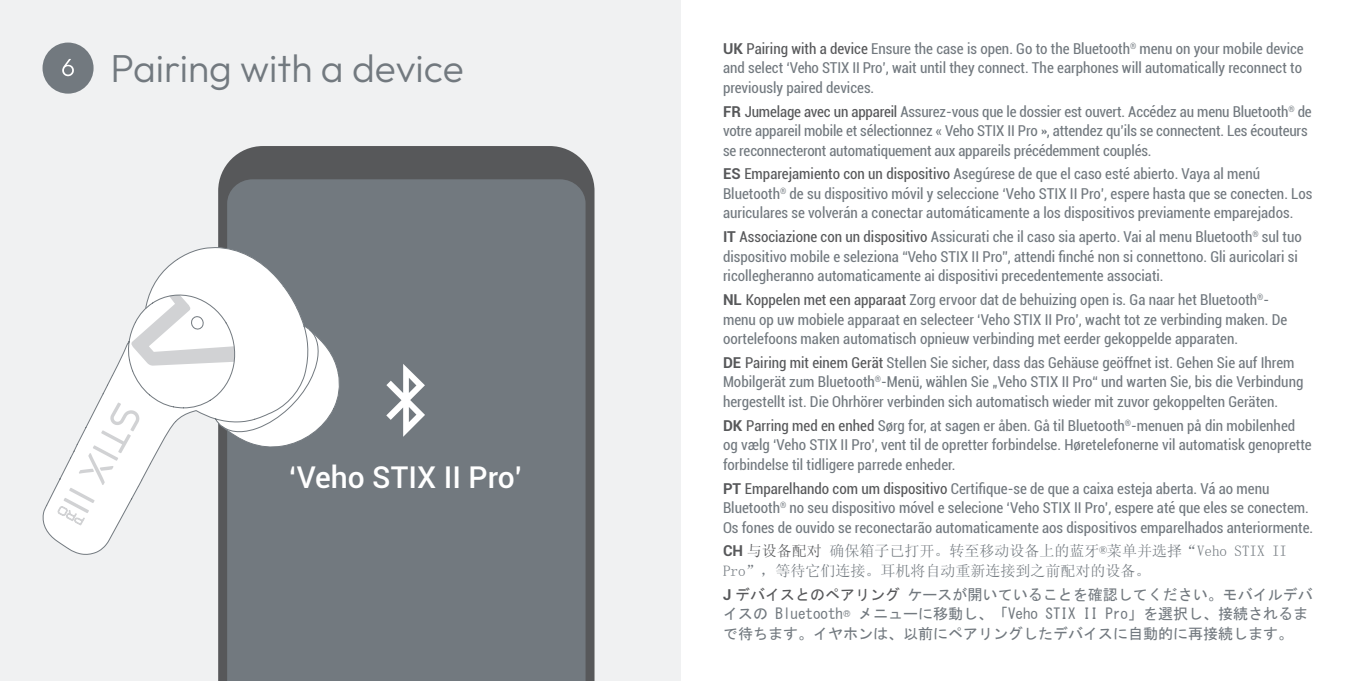
<style>
.page{position:relative;width:1361px;height:681px;background:#fff}
.page>*{position:absolute;margin:0;border:0;box-sizing:border-box;transform-origin:0 0}
.t1{font:300 39px "Outfit";color:#72797f}
.t2{font:500 30px "Roboto";color:#fff}
.t3{font:condensed 15px/19.5px "Roboto";color:#72797f}
.t4{font:15px/19.5px "MS Gothic";color:#72797f}
.t5{font:15px/19.5px "Sim Sun";color:#72797f}
.s1{font-weight:700;font-stretch:normal;color:#57585a}
.s2{color:#57585a}
.s3{font-family:"Roboto";font-weight:700;color:#57585a}
</style>
<div class="page">
<div style="left:0;top:0;width:680px;height:680px;background:#f0f1f2"></div>
<svg style="left:218px;top:146px;width:376px;height:534px;fill:#72797f"></svg>
<svg style="left:386px;top:363px;width:39px;height:73px"></svg>
<div style="left:43px;top:43px;width:51px;height:51px;background:#72797f;border-radius:50%"></div>
<svg style="left:62px;top:59px;width:12px;height:17px"></svg>
<svg style="left:42px;top:247px;width:299px;height:307px"></svg>
<p class="t1" style="left:111px;top:46px;width:355px">Pairing with a device</p>
<p class="t2" style="left:289px;top:456px;width:235px">‘Veho STIX II Pro’</p>
<p class="t3" style="left:723px;top:38px;width:582px;text-align:justify"><span class="s1">UK</span> <span class="s2">Pairing with a device</span> Ensure the case is open. Go to the Bluetooth<sup>®</sup> menu on your mobile device and select ‘Veho STIX II Pro’, wait until they connect. The earphones will automatically reconnect to previously paired devices.</p>
<p class="t3" style="left:723px;top:101px;width:590px"><span class="s1">FR</span> <span class="s2">Jumelage avec un appareil</span> Assurez-vous que le dossier est ouvert. Accédez au menu Bluetooth<sup>®</sup> de votre appareil mobile et sélectionnez « Veho STIX II Pro », attendez qu’ils se connectent. Les écouteurs se reconnecteront automatiquement aux appareils précédemment couplés.</p>
<p class="t3" style="left:723px;top:164px;width:591px"><span class="s1">ES</span> <span class="s2">Emparejamiento con un dispositivo</span> Asegúrese de que el caso esté abierto. Vaya al menú<br>Bluetooth<sup>®</sup> de su dispositivo móvil y seleccione ‘Veho STIX II Pro’, espere hasta que se conecten. Los auriculares se volverán a conectar automáticamente a los dispositivos previamente emparejados.</p>
<p class="t3" style="left:723px;top:226px;width:580px"><span class="s1">IT</span> <span class="s2">Associazione con un dispositivo</span> Assicurati che il caso sia aperto. Vai al menu Bluetooth<sup>®</sup> sul tuo dispositivo mobile e seleziona “Veho STIX II Pro”, attendi finché non si connettono. Gli auricolari si ricollegheranno automaticamente ai dispositivi precedentemente associati.</p>
<p class="t3" style="left:723px;top:289px;width:566px"><span class="s1">NL</span> <span class="s2">Koppelen met een apparaat</span> Zorg ervoor dat de behuizing open is. Ga naar het Bluetooth<sup>®</sup>- menu op uw mobiele apparaat en selecteer ‘Veho STIX II Pro’, wacht tot ze verbinding maken. De oortelefoons maken automatisch opnieuw verbinding met eerder gekoppelde apparaten.</p>
<p class="t3" style="left:723px;top:352px;width:582px"><span class="s1">DE</span> <span class="s2">Pairing mit einem Gerät</span> Stellen Sie sicher, dass das Gehäuse geöffnet ist. Gehen Sie auf Ihrem<br>Mobilgerät zum Bluetooth<sup>®</sup>-Menü, wählen Sie „Veho STIX II Pro“ und warten Sie, bis die Verbindung hergestellt ist. Die Ohrhörer verbinden sich automatisch wieder mit zuvor gekoppelten Geräten.</p>
<p class="t3" style="left:723px;top:415px;width:590px"><span class="s1">DK</span> <span class="s2">Parring med en enhed</span> Sørg for, at sagen er åben. Gå til Bluetooth<sup>®</sup>-menuen på din mobilenhed og vælg ‘Veho STIX II Pro’, vent til de opretter forbindelse. Høretelefonerne vil automatisk genoprette forbindelse til tidligere parrede enheder.</p>
<p class="t3" style="left:723px;top:477px;width:592px"><span class="s1">PT</span> <span class="s2">Emparelhando com um dispositivo</span> Certifique-se de que a caixa esteja aberta. Vá ao menu<br>Bluetooth<sup>®</sup> no seu dispositivo móvel e selecione ‘Veho STIX II Pro’, espere até que eles se conectem.<br>Os fones de ouvido se reconectarão automaticamente aos dispositivos emparelhados anteriormente.</p>
<p class="t5" style="left:723px;top:541px;width:565px"><span class="s3">CH</span> <span class="s2">与设备配对</span>确保箱子已打开。转至移动设备上的蓝牙®菜单并选择“Veho STIX II<br>Pro”，等待它们连接。耳机将自动重新连接到之前配对的设备。</p>
<p class="t4" style="left:723px;top:584px;width:591px"><span class="s3">J</span> <span class="s2">デバイスとのペアリング</span>ケースが開いていることを確認してください。モバイルデバイスの Bluetooth® メニューに移動し、「Veho STIX II Pro」を選択し、接続されるまで待ちます。イヤホンは、以前にペアリングしたデバイスに自動的に再接続します。</p>
</div>
